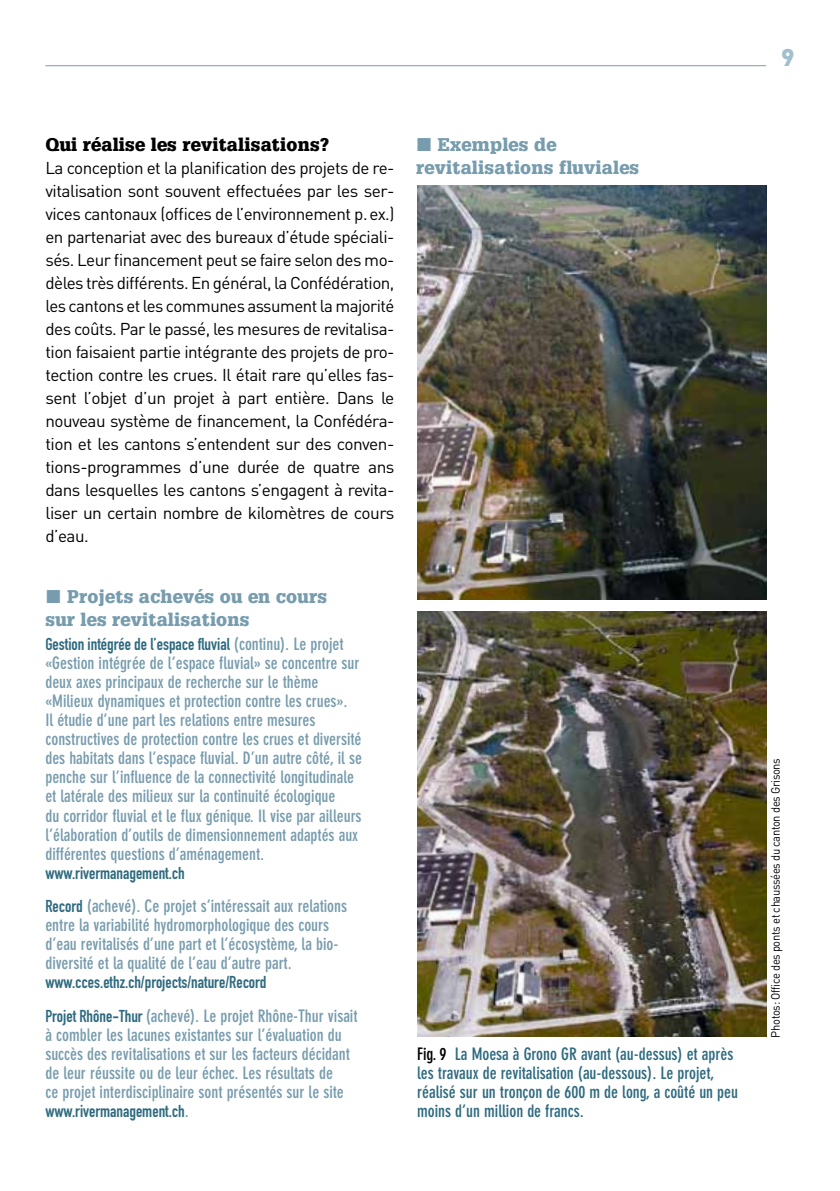
<style>
.page{position:relative;width:840px;height:1191px;background:#fff}
.page>*{position:absolute;margin:0;border:0;box-sizing:border-box;transform-origin:0 0}
.t1{font:900 24px "DIN";color:#a2bfcd}
.t2{font:900 18px/23px "Glypha LT";letter-spacing:.015em;color:#779cad}
.t3{font:900 18px "Glypha LT";letter-spacing:.015em;color:#000}
.t4{font:700 condensed 17px/19px "DIN Neuzeit Grotesk";color:#779cad}
.t5{font:17px/23px "DIN";letter-spacing:-.03em;color:#000;text-align:justify}
.t6{font:700 condensed 17px/19px "DIN Neuzeit Grotesk";color:#2e6a7f}
.t7{font:17px "DIN Engschrift";color:#2e6a7f}
.t8{font:12px "DIN";letter-spacing:-.03em;color:#000;scale:.93 1}
.s1{font-family:"DIN Neuzeit Grotesk";font-weight:700;font-stretch:condensed;color:#779cad}
.s2{font-family:"DIN Engschrift";font-weight:400;font-stretch:normal;color:#2e6a7f}
.s3{color:#000}
</style>
<div class="page">
<hr style="left:45px;top:65px;width:720px;height:1px;background:#779cad">
<img style="left:417px;top:185px;width:348px;height:414px">
<img style="left:417px;top:611px;width:348px;height:425px">
<p class="t3" style="left:45px;top:134px;width:285px">Qui réalise les revitalisations?</p>
<p class="t5" style="left:45px;top:156px;width:350px">La conception et la planification des projets de re&shy;vitalisation sont souvent effectuées par les ser&shy;vices cantonaux (offices de l’environnement p.ex.) en partenariat avec des bureaux d’étude spéciali&shy;sés. Leur financement peut se faire selon des mo&shy;dèles très différents. En général, la Confédération, les cantons et les communes assument la majorité des coûts. Par le passé, les mesures de revitalisa&shy;tion faisaient partie intégrante des projets de pro&shy;tection contre les crues. Il était rare qu’elles fas&shy;sent l’objet d’un projet à part entière. Dans le nouveau système de financement, la Confédéra&shy;tion et les cantons s’entendent sur des conven&shy;tions-programmes d’une durée de quatre ans dans lesquelles les cantons s’engagent à revita&shy;liser un certain nombre de kilomètres de cours d’eau.</p>
<p class="t2" style="left:45px;top:585px;width:283px;text-indent:22px">Projets achevés ou en cours sur les revitalisations</p>
<p class="t7" style="left:45px;top:634px;width:299px">Gestion intégrée de l’espace fluvial <span class="s1">(continu). Le projet</span></p>
<p class="t4" style="left:45px;top:653px;width:318px">«Gestion intégrée de l’espace fluvial» se concentre sur deux axes principaux de recherche sur le thème «Milieux dynamiques et protection contre les crues».<br>Il étudie d’une part les relations entre mesures constructives de protection contre les crues et diversité des habitats dans l’espace fluvial. D’un autre côté, il se penche sur l’influence de la connectivité longitudinale et latérale des milieux sur la continuité écologique<br>du corridor fluvial et le flux génique. Il vise par ailleurs l’élaboration d’outils de dimensionnement adaptés aux différentes questions d’aménagement.</p>
<p class="t7" style="left:45px;top:862px;width:141px">www.rivermanagement.ch</p>
<p class="t4" style="left:45px;top:896px;width:303px"><span class="s2">Record</span> (achevé). Ce projet s’intéressait aux relations entre la variabilité hydromorphologique des cours d’eau revitalisés d’une part et l’écosystème, la bio&shy;diversité et la qualité de l’eau d’autre part.</p>
<p class="t7" style="left:45px;top:972px;width:222px">www.cces.ethz.ch/projects/nature/Record</p>
<p class="t4" style="left:45px;top:1006px;width:313px"><span class="s2">Projet Rhône-Thur</span> (achevé). Le projet Rhône-Thur visait à combler les lacunes existantes sur l’évaluation du succès des revitalisations et sur les facteurs décidant de leur réussite ou de leur échec. Les résultats de<br>ce projet interdisciplinaire sont présentés sur le site</p>
<p class="t7" style="left:45px;top:1101px;width:145px">www.rivermanagement.ch<span class="s1">.</span></p>
<p class="t2" style="left:416px;top:133px;width:224px;text-indent:22px">Exemples de revitalisations fluviales</p>
<p class="t6" style="left:417px;top:1044px;width:322px"><span class="s3">Fig. 9</span> La Moesa à Grono GR avant (au-dessus) et après les travaux de revitalisation (au-dessous). Le projet, réalisé sur un tronçon de 600 m de long, a coûté un peu moins d’un million de francs.</p>
<h1 class="t1" style="left:780px;top:42px;width:15px">9</h1>
<p class="t8" style="left:767px;top:1037px;width:302px;rotate:-90deg">Photos: Office des ponts et chaussées du canton des Grisons</p>
</div>
